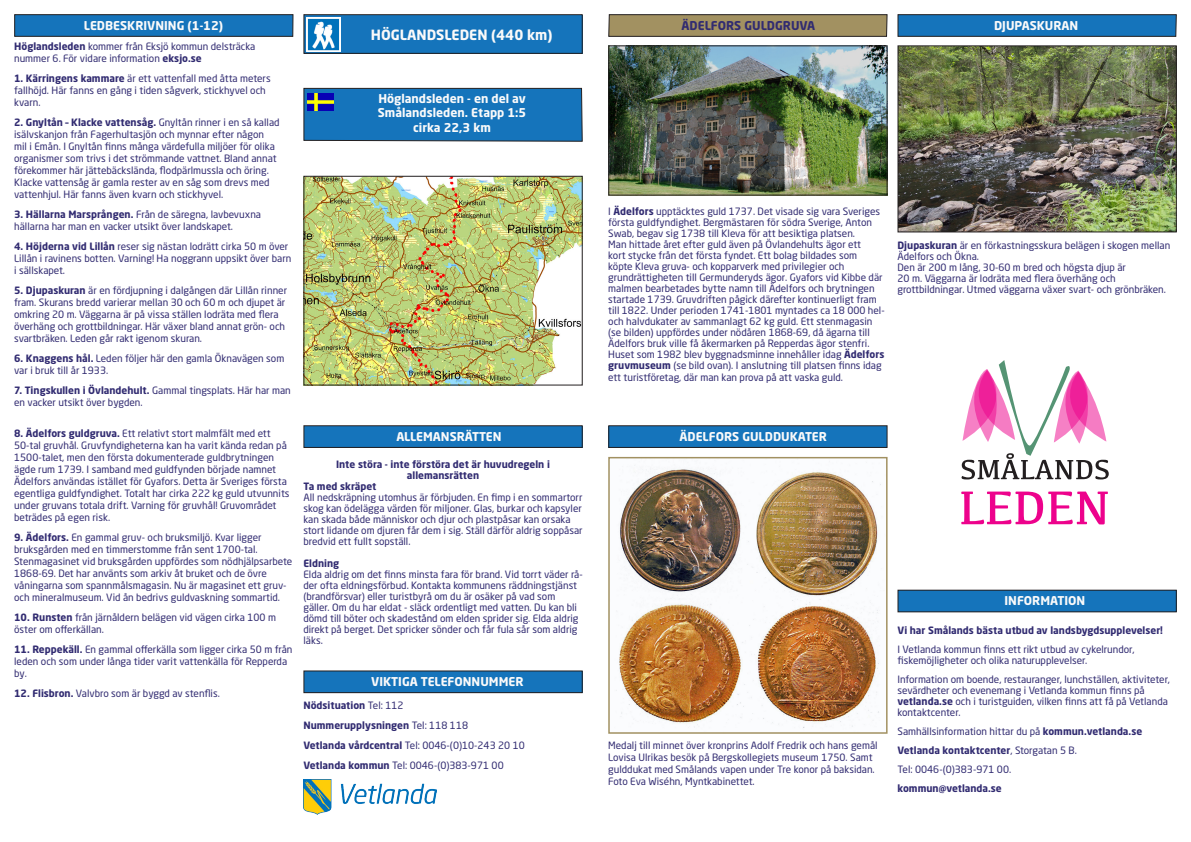
<style>
.page{position:relative;width:1191px;height:842px;background:#fff}
.page>*{position:absolute;margin:0;border:0;box-sizing:border-box;transform-origin:0 0}
.t1{font:700 14px "Neo Sans Pro";color:#fafafa}
.t2{font:700 12px/14.4px "Neo Sans Pro";color:#fafafa;text-align:center}
.t3{font:700 12px "Neo Sans Pro";color:#312b71}
.t4{font:10px/12px "Neo Sans Pro";color:#312b71}
.t5{font:700 10px "Neo Sans Pro";color:#312b71}
.s1{font-weight:700}
.s2{font-weight:400}
</style>
<div class="page">
<svg style="left:608px;top:14px;width:280px;height:23px;background:#97875c"></svg>
<div style="left:898px;top:590px;width:278px;height:22px;background:#1574bb"></div>
<div style="left:897px;top:590px;width:279px;height:22px;border:1px solid #231f20"></div>
<img style="left:305px;top:178px;width:276px;height:206px">
<div style="left:303px;top:176px;width:280px;height:210px;border:1px solid #231f20"></div>
<div style="left:304px;top:671px;width:278px;height:22px;background:#1574bb"></div>
<div style="left:303px;top:670px;width:280px;height:23px;border:1px solid #231f20"></div>
<div style="left:304px;top:426px;width:278px;height:21px;background:#1574bb"></div>
<div style="left:303px;top:425px;width:280px;height:23px;border:1px solid #231f20"></div>
<div style="left:609px;top:426px;width:278px;height:21px;background:#1574bb"></div>
<div style="left:608px;top:425px;width:279px;height:23px;border:1px solid #231f20"></div>
<div style="left:304px;top:15px;width:278px;height:38px;background:#1574bb"></div>
<div style="left:303px;top:14px;width:280px;height:40px;border:1px solid #231f20"></div>
<div style="left:15px;top:15px;width:278px;height:21px;background:#1574bb"></div>
<div style="left:14px;top:14px;width:279px;height:23px;border:1px solid #231f20"></div>
<img style="left:610px;top:47px;width:275px;height:147px">
<div style="left:608px;top:45px;width:279px;height:151px;border:1px solid #231f20"></div>
<img style="left:616px;top:465px;width:265px;height:263px">
<div style="left:608px;top:457px;width:279px;height:277px;border:2px solid #a29161"></div>
<svg style="left:897px;top:14px;width:280px;height:23px;background:#196dad"></svg>
<img style="left:899px;top:47px;width:275px;height:183px">
<div style="left:897px;top:45px;width:279px;height:187px;border:1px solid #231f20"></div>
<img style="left:303px;top:780px;width:133px;height:35px">
<svg style="left:303px;top:87px;width:280px;height:55px;background:#1e74b6"></svg>
<img style="left:308px;top:94px;width:25px;height:16px">
<img style="left:306px;top:17px;width:34px;height:34px">
<svg style="left:961px;top:360px;width:147px;height:119px"></svg>
<svg style="left:961px;top:492px;width:146px;height:32px"></svg>
<p class="t2" style="left:84px;top:18px;width:141px">LEDBESKRIVNING (1-12)</p>
<p class="t4" style="left:14px;top:40px;width:243px"><span class="s1">Höglandsleden</span> kommer från Eksjö kommun delsträcka nummer 6. För vidare information <span class="s1">eksjo.se</span></p>
<p class="t4" style="left:14px;top:72px;width:258px"><span class="s1">1. Kärringens kammare</span> är ett vattenfall med åtta meters fallhöjd. Här fanns en gång i tiden sågverk, stickhyvel och kvarn.</p>
<p class="t4" style="left:14px;top:116px;width:267px"><span class="s1">2. Gnyltån – Klacke vattensåg.</span> Gnyltån rinner i en så kallad isälvskanjon från Fagerhultasjön och mynnar efter någon<br>mil i Emån. I Gnyltån finns många värdefulla miljöer för olika organismer som trivs i det strömmande vattnet. Bland annat förekommer här jättebäckslända, flodpärlmussla och öring.<br>Klacke vattensåg är gamla rester av en såg som drevs med vattenhjul. Här fanns även kvarn och stickhyvel.</p>
<p class="t4" style="left:14px;top:208px;width:248px"><span class="s1">3. Hällarna Marsprången.</span> Från de säregna, lavbevuxna hällarna har man en vacker utsikt över landskapet.</p>
<p class="t4" style="left:14px;top:240px;width:279px"><span class="s1">4. Höjderna vid Lillån</span> reser sig nästan lodrätt cirka 50 m över<br>Lillån i ravinens botten. Varning! Ha noggrann uppsikt över barn i sällskapet.</p>
<p class="t4" style="left:14px;top:284px;width:274px"><span class="s1">5. Djupaskuran</span> är en fördjupning i dalgången där Lillån rinner fram. Skurans bredd varierar mellan 30 och 60 m och djupet är omkring 20 m. Väggarna är på vissa ställen lodräta med flera överhäng och grottbildningar. Här växer bland annat grön- och svartbräken. Leden går rakt igenom skuran.</p>
<p class="t4" style="left:14px;top:352px;width:272px"><span class="s1">6. Knaggens hål.</span> Leden följer här den gamla Öknavägen som var i bruk till år 1933.</p>
<p class="t4" style="left:14px;top:384px;width:278px"><span class="s1">7. Tingskullen i Övlandehult.</span> Gammal tingsplats. Här har man en vacker utsikt över bygden.</p>
<p class="t4" style="left:14px;top:427px;width:277px"><span class="s1">8. Ädelfors guldgruva.</span> Ett relativt stort malmfält med ett 50-tal gruvhål. Gruvfyndigheterna kan ha varit kända redan på 1500-talet, men den första dokumenterade guldbrytningen ägde rum 1739. I samband med guldfynden började namnet Ädelfors användas istället för Gyafors. Detta är Sveriges första egentliga guldfyndighet. Totalt har cirka 222 kg guld utvunnits under gruvans totala drift. Varning för gruvhål! Gruvområdet beträdes på egen risk.</p>
<p class="t4" style="left:14px;top:531px;width:280px"><span class="s1">9. Ädelfors.</span> En gammal gruv- och bruksmiljö. Kvar ligger bruksgården med en timmerstomme från sent 1700-tal.<br>Stenmagasinet vid bruksgården uppfördes som nödhjälpsarbete 1868-69. Det har använts som arkiv åt bruket och de övre våningarna som spannmålsmagasin. Nu är magasinet ett gruv&shy;och mineralmuseum. Vid ån bedrivs guldvaskning sommartid.</p>
<p class="t4" style="left:14px;top:611px;width:263px"><span class="s1">10. Runsten</span> från järnåldern belägen vid vägen cirka 100 m öster om offerkällan.</p>
<p class="t4" style="left:14px;top:643px;width:280px"><span class="s1">11. Reppekäll.</span> En gammal offerkälla som ligger cirka 50 m från leden och som under långa tider varit vattenkälla för Repperda by.</p>
<p class="t4" style="left:14px;top:687px;width:207px"><span class="s1">12. Flisbron.</span> Valvbro som är byggd av stenflis.</p>
<p class="t1" style="left:371px;top:26px;width:183px">HÖGLANDSLEDEN (440 km)</p>
<p class="t2" style="left:378px;top:91px;width:150px">Höglandsleden - en del av<br>Smålandsleden. Etapp 1:5 cirka 22,3 km</p>
<p class="t3" style="left:681px;top:18px;width:135px">ÄDELFORS GULDGRUVA</p>
<p class="t4" style="left:608px;top:205px;width:278px;line-height:11px">I <span class="s1">Ädelfors</span> upptäcktes guld 1737. Det visade sig vara Sveriges första guldfyndighet. Bergmästaren för södra Sverige, Anton Swab, begav sig 1738 till Kleva för att besiktiga platsen.<br>Man hittade året efter guld även på Övlandehults ägor ett<br>kort stycke från det första fyndet. Ett bolag bildades som<br>köpte Kleva gruva- och kopparverk med privilegier och grundrättigheten till Germunderyds ägor. Gyafors vid Kibbe där malmen bearbetades bytte namn till Ädelfors och brytningen startade 1739. Gruvdriften pågick därefter kontinuerligt fram till 1822. Under perioden 1741-1801 myntades ca 18 000 hel&shy;och halvdukater av sammanlagt 62 kg guld. Ett stenmagasin (se bilden) uppfördes under nödåren 1868-69, då ägarna till Ädelfors bruk ville få åkermarken på Repperdas ägor stenfri.<br>Huset som 1982 blev byggnadsminne innehåller idag <span class="s1">Ädelfors gruvmuseum</span> (se bild ovan). I anslutning till platsen finns idag</p>
<p class="t4" style="left:608px;top:371px;width:236px">ett turistföretag, där man kan prova på att vaska guld.</p>
<p class="t2" style="left:396px;top:429px;width:107px">ALLEMANSRÄTTEN</p>
<p class="t2" style="left:679px;top:429px;width:149px">ÄDELFORS GULDDUKATER</p>
<p class="t5" style="left:336px;top:458px;width:215px">Inte störa - inte förstöra det är huvudregeln i</p>
<p class="t5" style="left:407px;top:469px;width:74px">allemansrätten</p>
<p class="t5" style="left:303px;top:480px;width:74px">Ta med skräpet</p>
<p class="t4" style="left:303px;top:492px;width:281px;line-height:11px">All nedskräpning utomhus är förbjuden. En fimp i en sommartorr skog kan ödelägga värden för miljoner. Glas, burkar och kapsyler kan skada både människor och djur och plastpåsar kan orsaka stort lidande om djuren får dem i sig. Ställ därför aldrig soppåsar bredvid ett fullt sopställ.</p>
<p class="t5" style="left:303px;top:557px;width:37px">Eldning</p>
<p class="t4" style="left:303px;top:569px;width:281px;line-height:11px">Elda aldrig om det finns minsta fara för brand. Vid torrt väder rå&shy;der ofta eldningsförbud. Kontakta kommunens räddningstjänst (brandförsvar) eller turistbyrå om du är osäker på vad som gäller. Om du har eldat - släck ordentligt med vatten. Du kan bli dömd till böter och skadestånd om elden sprider sig. Elda aldrig direkt på berget. Det spricker sönder och får fula sår som aldrig läks.</p>
<p class="t2" style="left:371px;top:674px;width:154px">VIKTIGA TELEFONNUMMER</p>
<p class="t5" style="left:303px;top:699px;width:102px">Nödsituation <span class="s2">Tel: 112</span></p>
<p class="t5" style="left:303px;top:719px;width:166px">Nummerupplysningen <span class="s2">Tel: 118 118</span></p>
<p class="t4" style="left:303px;top:739px;width:223px"><span class="s1">Vetlanda vårdcentral</span> Tel: 0046-(0)10-243 20 10</p>
<p class="t4" style="left:303px;top:759px;width:202px"><span class="s1">Vetlanda kommun</span> Tel: 0046-(0)383-971 00</p>
<p class="t4" style="left:608px;top:739px;width:271px">Medalj till minnet över kronprins Adolf Fredrik och hans gemål Lovisa Ulrikas besök på Bergskollegiets museum 1750. Samt gulddukat med Smålands vapen under Tre konor på baksidan.<br>Foto Eva Wiséhn, Myntkabinettet.</p>
<p class="t2" style="left:994px;top:18px;width:86px">DJUPASKURAN</p>
<p class="t4" style="left:897px;top:239px;width:274px;line-height:11px"><span class="s1">Djupaskuran</span> är en förkastningsskura belägen i skogen mellan<br>Ädelfors och Ökna.</p>
<p class="t4" style="left:897px;top:261px;width:230px">Den är 200 m lång, 30-60 m bred och högsta djup är</p>
<p class="t4" style="left:897px;top:272px;width:220px">20 m. Väggarna är lodräta med flera överhäng och</p>
<p class="t4" style="left:897px;top:283px;width:270px">grottbildningar. Utmed väggarna växer svart- och grönbräken.</p>
<p class="t2" style="left:1004px;top:592px;width:82px">INFORMATION</p>
<p class="t5" style="left:897px;top:624px;width:267px">Vi har Smålands bästa utbud av landsbygdsupplevelser!</p>
<p class="t4" style="left:897px;top:644px;width:238px;line-height:11px">I Vetlanda kommun finns ett rikt utbud av cykelrundor, fiskemöjligheter och olika naturupplevelser.</p>
<p class="t4" style="left:897px;top:674px;width:274px;line-height:11px">Information om boende, restauranger, lunchställen, aktiviteter, sevärdheter och evenemang i Vetlanda kommun finns på <span class="s1">vetlanda.se</span> och i turistguiden, vilken finns att få på Vetlanda kontaktcenter.</p>
<p class="t4" style="left:897px;top:725px;width:246px">Samhällsinformation hittar du på <span class="s1">kommun.vetlanda.se</span></p>
<p class="t5" style="left:897px;top:744px;width:181px">Vetlanda kontaktcenter<span class="s2">, Storgatan 5 B.</span></p>
<p class="t4" style="left:897px;top:763px;width:115px">Tel: 0046-(0)383-971 00.</p>
<p class="t5" style="left:897px;top:782px;width:106px">kommun@vetlanda.se</p>
</div>
